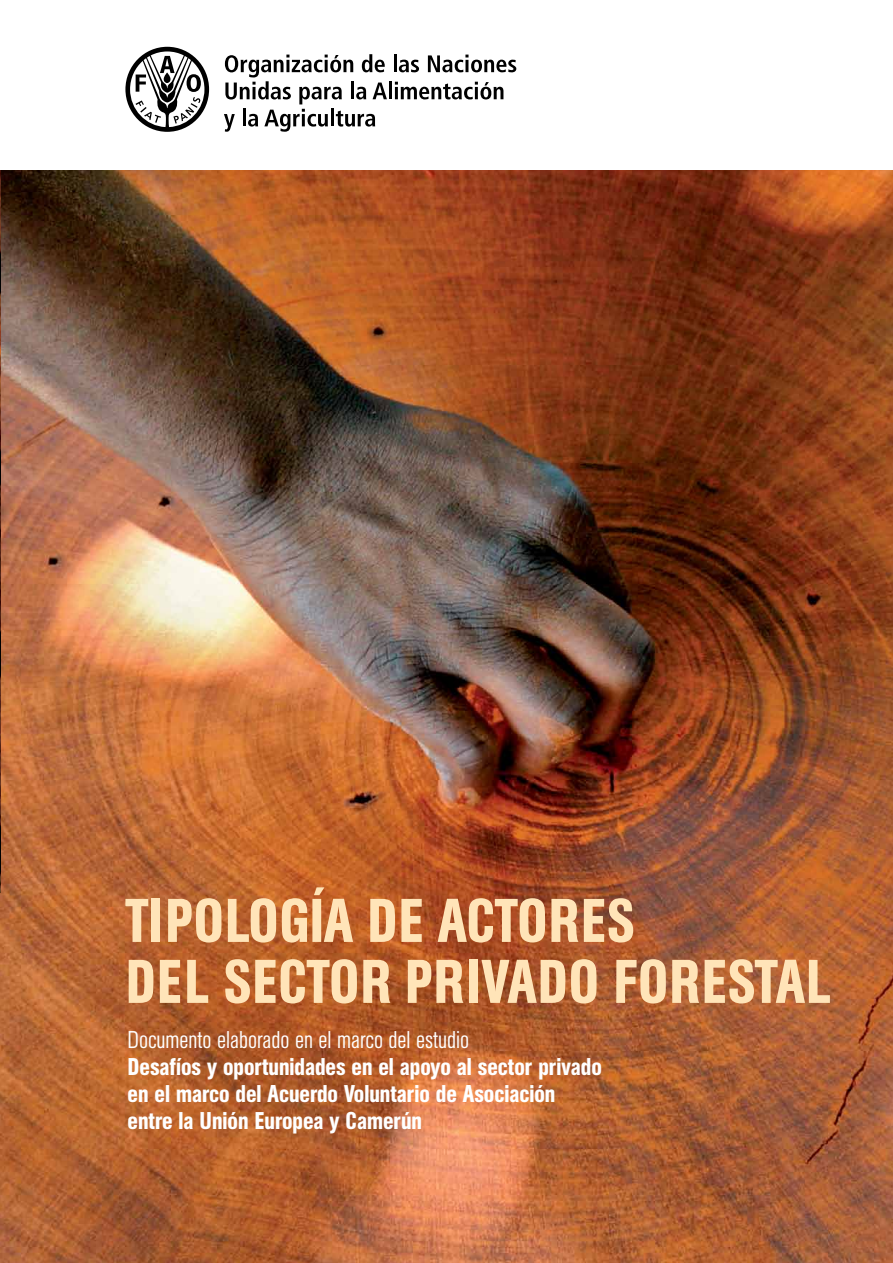
<style>
.page{position:relative;width:893px;height:1263px;background:#fff}
.page>*{position:absolute;margin:0;border:0;box-sizing:border-box;transform-origin:0 0}
.t1{font:500 60.9px/60.9px "AG Buch Condensed BQ";letter-spacing:.01em;color:#ffe4b8}
.t2{font:500 24px/27px "AG Buch Condensed BQ";color:#fff}
.t3{font:300 24px "AG Buch Condensed BQ";color:#fff}
</style>
<div class="page">
<img style="left:0;top:170px;width:893px;height:1093px">
<svg style="left:125px;top:47px;width:84px;height:85px"></svg>
<hr style="left:394px;top:54px;width:3px;height:18px;background:#000">
<svg style="left:399px;top:60px;width:20px;height:12px"></svg>
<svg style="left:428px;top:55px;width:88px;height:17px"></svg>
<hr style="left:389px;top:81px;width:3px;height:18px;background:#000">
<svg style="left:395px;top:82px;width:108px;height:17px"></svg>
<svg style="left:224px;top:54px;width:163px;height:78px"></svg>
<img style="left:0;top:170px;width:1px;height:723px">
<h1 class="t1" style="left:125px;top:892px;width:707px">Tipología de actores<br>del sector privado forestal</h1>
<p class="t3" style="left:128px;top:1027px;width:343px">Documento elaborado en el marco del estudio</p>
<p class="t2" style="left:128px;top:1054px;width:476px">Desafíos y oportunidades en el apoyo al sector privado en el marco del Acuerdo Voluntario de Asociación entre la Unión Europea y Camerún</p>
</div>
